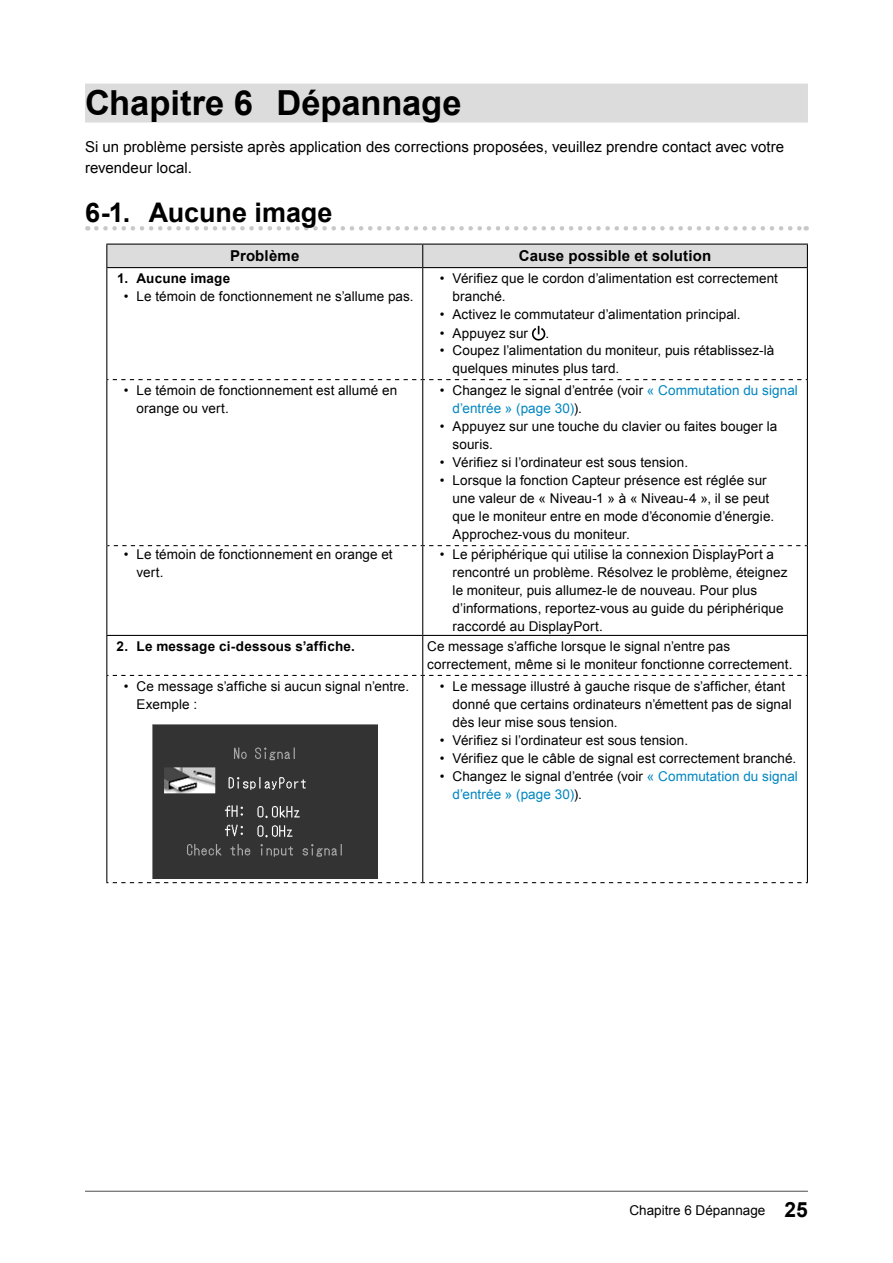
<style>
.page{position:relative;width:893px;height:1263px;background:#fff}
.page>*{position:absolute;margin:0;border:0;box-sizing:border-box;transform-origin:0 0}
.t1{font:700 34.5px "Arial";letter-spacing:-.005em;color:#000}
.t2{font:700 27px "Arial";color:#000}
.t3{font:15px/21px "Arial";letter-spacing:.005em;color:#000}
.t4{font:700 15px "Arial";letter-spacing:.01em;color:#000}
.t5{font:13.5px/18px "Arial";letter-spacing:.005em;color:#000}
.t6{font:13.5px/18px "Arial";letter-spacing:.005em;color:#0086c0}
.t7{font:700 13.5px "Arial";letter-spacing:.015em;color:#000}
.s1{color:#000}
.s2{font-weight:700;font-size:21px}
</style>
<div class="page">
<hr style="left:85px;top:1191px;width:723px;height:1px;background:#595858">
<div style="left:85px;top:84px;width:723px;height:39px;background:#dcdcdc"></div>
<svg style="left:96px;top:226px;width:711px;height:5px"></svg>
<div style="left:106px;top:244px;width:702px;height:23px;background:#dcdcdc"></div>
<hr style="left:106px;top:267px;width:317px;height:1px;background:#000">
<hr style="left:106px;top:268px;width:1px;height:111px;background:#000">
<hr style="left:423px;top:267px;width:385px;height:1px;background:#000">
<hr style="left:422px;top:268px;width:1px;height:111px;background:#000">
<hr style="left:807px;top:268px;width:1px;height:111px;background:#000">
<hr style="left:106px;top:636px;width:1px;height:39px;background:#000">
<hr style="left:422px;top:636px;width:1px;height:39px;background:#000">
<hr style="left:807px;top:636px;width:1px;height:39px;background:#000">
<hr style="left:106px;top:380px;width:1px;height:166px;background:#000">
<hr style="left:422px;top:380px;width:1px;height:165px;background:#000">
<hr style="left:807px;top:380px;width:1px;height:166px;background:#000">
<svg style="left:106px;top:379px;width:702px;height:1px"></svg>
<hr style="left:106px;top:546px;width:1px;height:89px;background:#000">
<hr style="left:422px;top:546px;width:1px;height:89px;background:#000">
<hr style="left:807px;top:546px;width:1px;height:89px;background:#000">
<svg style="left:107px;top:545px;width:700px;height:1px"></svg>
<hr style="left:106px;top:635px;width:317px;height:1px;background:#000">
<hr style="left:423px;top:635px;width:385px;height:1px;background:#000">
<hr style="left:106px;top:676px;width:1px;height:206px;background:#000">
<hr style="left:422px;top:676px;width:1px;height:206px;background:#000">
<hr style="left:807px;top:676px;width:1px;height:206px;background:#000">
<svg style="left:106px;top:675px;width:702px;height:1px"></svg>
<svg style="left:106px;top:882px;width:702px;height:1px"></svg>
<svg style="left:532px;top:326px;width:13px;height:15px"></svg>
<img style="left:152px;top:724px;width:225px;height:154px">
<h1 class="t1" style="left:85px;top:80px;width:378px">Chapitre 6 Dépannage</h1>
<p class="t3" style="left:85px;top:136px;width:701px">Si un problème persiste après application des corrections proposées, veuillez prendre contact avec votre revendeur local.</p>
<h2 class="t2" style="left:85px;top:195px;width:249px">6-1. Aucune image</h2>
<p class="t4" style="left:230px;top:246px;width:71px">Problème</p>
<p class="t4" style="left:519px;top:246px;width:194px">Cause possible et solution</p>
<p class="t7" style="left:117px;top:270px;width:115px">1. Aucune image</p>
<p class="t5" style="left:124px;top:288px;width:291px">• Le témoin de fonctionnement ne s’allume pas.</p>
<p class="t5" style="left:452px;top:270px;width:327px;text-indent:-13px">• Vérifiez que le cordon d’alimentation est correctement branché.</p>
<p class="t5" style="left:440px;top:306px;width:302px">• Activez le commutateur d’alimentation principal.</p>
<p class="t5" style="left:440px;top:324px;width:90px">• Appuyez sur</p>
<p class="t5" style="left:545px;top:324px;width:5px">.</p>
<p class="t5" style="left:452px;top:342px;width:323px;text-indent:-13px">• Coupez l’alimentation du moniteur, puis rétablissez-là quelques minutes plus tard.</p>
<p class="t5" style="left:137px;top:382px;width:262px;text-indent:-13px">• Le témoin de fonctionnement est allumé en orange ou vert.</p>
<p class="t6" style="left:453px;top:382px;width:347px;text-indent:-13px"><span class="s1">• Changez le signal d’entrée (voir</span> « Commutation du signal d’entrée » (page 30)<span class="s1">).</span></p>
<p class="t5" style="left:453px;top:418px;width:326px;text-indent:-13px">• Appuyez sur une touche du clavier ou faites bouger la souris.</p>
<p class="t5" style="left:440px;top:454px;width:250px">• Vérifiez si l’ordinateur est sous tension.</p>
<p class="t5" style="left:453px;top:472px;width:323px;text-indent:-13px">• Lorsque la fonction Capteur présence est réglée sur une valeur de « Niveau-1 » à « Niveau-4 », il se peut que le moniteur entre en mode d’économie d’énergie.<br>Approchez-vous du moniteur.</p>
<p class="t5" style="left:137px;top:546px;width:258px;text-indent:-13px">• Le témoin de fonctionnement en orange et vert.</p>
<p class="t5" style="left:453px;top:546px;width:336px;text-indent:-13px">• Le périphérique qui utilise la connexion DisplayPort a rencontré un problème. Résolvez le problème, éteignez le moniteur, puis allumez-le de nouveau. Pour plus d’informations, reportez-vous au guide du périphérique raccordé au DisplayPort.</p>
<p class="t7" style="left:117px;top:637px;width:240px">2. Le message ci-dessous s’affiche.</p>
<p class="t5" style="left:427px;top:638px;width:367px">Ce message s’affiche lorsque le signal n’entre pas correctement, même si le moniteur fonctionne correctement.</p>
<p class="t5" style="left:137px;top:678px;width:274px;text-indent:-13px">• Ce message s’affiche si aucun signal n’entre.<br>Exemple :</p>
<p class="t5" style="left:452px;top:678px;width:341px;text-indent:-13px">• Le message illustré à gauche risque de s’afficher, étant donné que certains ordinateurs n’émettent pas de signal dès leur mise sous tension.</p>
<p class="t5" style="left:440px;top:732px;width:250px">• Vérifiez si l’ordinateur est sous tension.</p>
<p class="t5" style="left:440px;top:750px;width:358px">• Vérifiez que le câble de signal est correctement branché.</p>
<p class="t6" style="left:452px;top:768px;width:347px;text-indent:-13px"><span class="s1">• Changez le signal d’entrée (voir</span> « Commutation du signal d’entrée » (page 30)<span class="s1">).</span></p>
<p class="t5" style="left:630px;top:1201px;width:180px">Chapitre 6 Dépannage <span class="s2">25</span></p>
</div>
